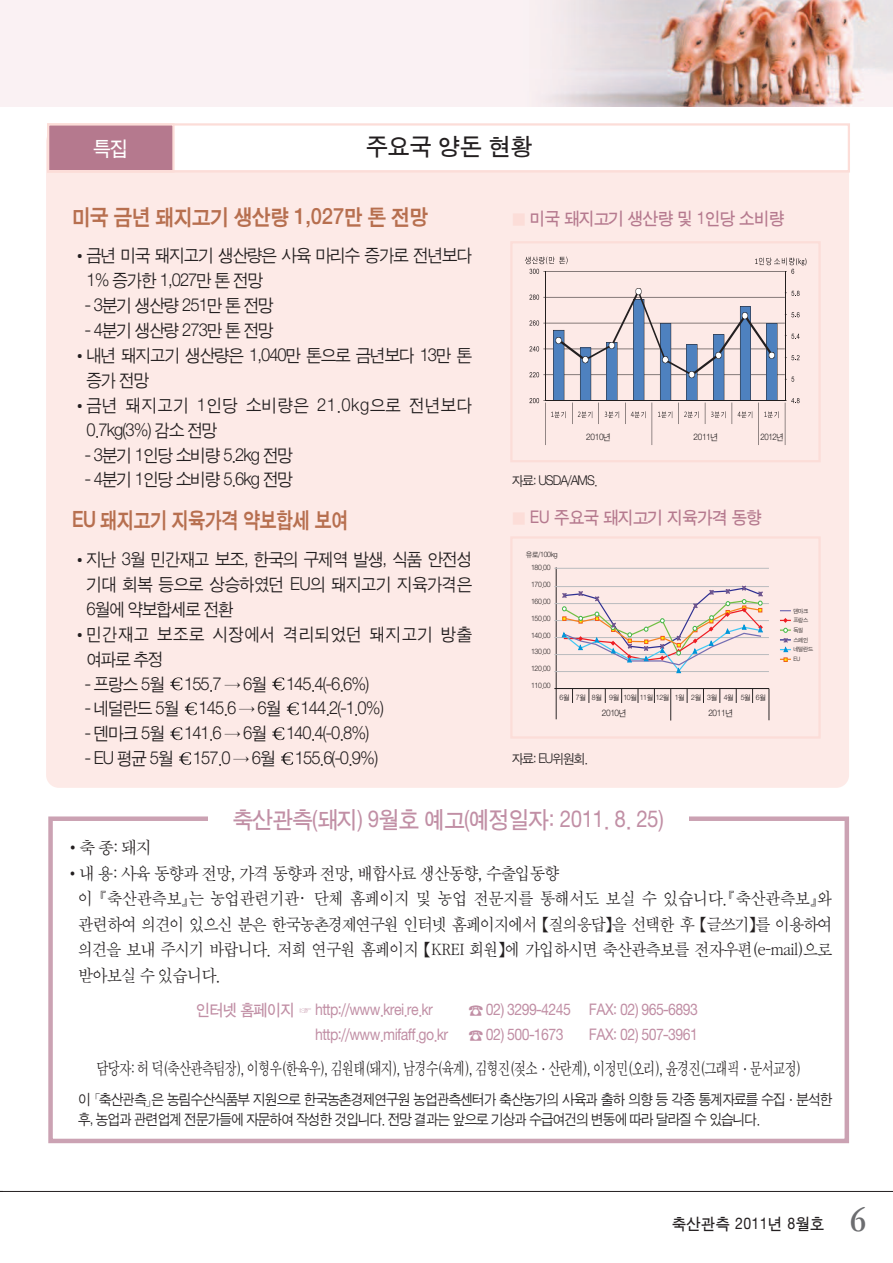
<style>
.page{position:relative;width:893px;height:1263px;background:#fff}
.page>*{position:absolute;margin:0;border:0;box-sizing:border-box;transform-origin:0 0}
.t1{font:24.3px "Sand Tg";color:#231f20}
.t2{font:24px "Sand Tg";letter-spacing:-.025em;color:#c18fa5;scale:.95 1}
.t3{font:22.5px "Sand Kg";letter-spacing:-.01em;color:#b76f4f;scale:.91 1}
.t4{font:22.5px "Sand Kg";letter-spacing:-.01em;color:#b76f4f;scale:.83 1}
.t5{font:20.85px "Sand Tg";color:#fff;scale:.95 1}
.t6{font:18px/24.9px "Sand Jg";letter-spacing:-.055em;color:#231f20;scale:.95 1}
.t7{font:300 18px/25.5px "SD Myungjo QXP";letter-spacing:.025em;color:#231f20;scale:.92 1}
.t8{font:300 18px "SD Myungjo QXP";letter-spacing:.025em;color:#231f20;scale:.74 1}
.t9{font:18px/24.9px "Sand Jg";letter-spacing:.025em;color:#231f20;scale:.95 1}
.t10{font:18px "Sand Tg";letter-spacing:-.025em;color:#b5798e;scale:.95 1}
.t11{font:300 18px "SD Myungjo QXP";letter-spacing:.025em;color:#231f20;scale:.95 1}
.t12{font:16.5px/25.5px "Sand Tg";letter-spacing:-.04em;color:#c18fa5;scale:.95 1}
.t13{font:16.5px "Sand Tg";letter-spacing:.025em;color:#231f20;scale:.95 1}
.t14{font:15px/19.5px "Sand Jg";letter-spacing:-.055em;color:#231f20;scale:.93 1}
.t15{font:13.5px "Sand Jg";letter-spacing:-.07em;color:#231f20;scale:.95 1}
.t16{font:9px "Sand Jg";letter-spacing:-.045em;color:#231f20;scale:.95 1}
.t17{font:9px "Sand Jg";letter-spacing:-.045em;color:#231f20;scale:.9 1}
.t18{font:7.5px "Sand Jg";letter-spacing:-.045em;color:#231f20;scale:.95 1}
.t19{font:6px/9.6px "Sand Jg";letter-spacing:-.045em;color:#231f20;scale:.95 1}
.s1{font-size:16.5px;color:#fcddd8}
.s2{font-family:"Sand Jg";font-weight:400}
.s3{font-family:"SD Myungjo QXP";font-weight:700;font-size:33px;color:#6c6d70}
</style>
<div class="page">
<div style="left:46px;top:129px;width:803px;height:659px;background:#fdeae7;border-radius:13px"></div>
<img style="left:0;top:0;width:893px;height:106px">
<hr style="left:0;top:1191px;width:893px;height:1px;background:#231f20">
<div style="left:48px;top:816px;width:801px;height:327px;border:4px solid #cba2b3"></div>
<div style="left:208px;top:806px;width:480px;height:27px;background:#fff"></div>
<hr style="left:545px;top:271px;width:240px;height:1px;background:#231f20">
<hr style="left:545px;top:297px;width:240px;height:1px;background:#231f20">
<hr style="left:545px;top:323px;width:240px;height:1px;background:#231f20">
<hr style="left:545px;top:349px;width:240px;height:1px;background:#231f20">
<hr style="left:545px;top:374px;width:240px;height:1px;background:#231f20">
<hr style="left:785px;top:271px;width:1px;height:129px;background:#231f20">
<hr style="left:545px;top:271px;width:1px;height:129px;background:#231f20">
<hr style="left:545px;top:400px;width:240px;height:1px;background:#231f20">
<hr style="left:785px;top:400px;width:1px;height:45px;background:#231f20">
<hr style="left:758px;top:400px;width:1px;height:45px;background:#231f20">
<hr style="left:652px;top:400px;width:1px;height:45px;background:#231f20">
<hr style="left:545px;top:400px;width:1px;height:45px;background:#231f20">
<svg style="left:785px;top:398px;width:15px;height:5px"></svg>
<svg style="left:786px;top:377px;width:8px;height:5px"></svg>
<svg style="left:786px;top:355px;width:13px;height:5px"></svg>
<svg style="left:786px;top:334px;width:14px;height:5px"></svg>
<svg style="left:786px;top:312px;width:14px;height:6px"></svg>
<svg style="left:786px;top:291px;width:14px;height:5px"></svg>
<svg style="left:529px;top:288px;width:250px;height:136px"></svg>
<svg style="left:755px;top:258px;width:51px;height:16px"></svg>
<svg style="left:525px;top:257px;width:43px;height:17px"></svg>
<div style="left:510px;top:241px;width:311px;height:221px;border:2px solid #fcddd8"></div>
<hr style="left:556px;top:567px;width:1px;height:152px;background:#231f20">
<hr style="left:554px;top:688px;width:215px;height:1px;background:#231f20">
<hr style="left:554px;top:671px;width:215px;height:1px;background:#bcbdc0">
<hr style="left:554px;top:654px;width:215px;height:1px;background:#bcbdc0">
<hr style="left:554px;top:637px;width:215px;height:1px;background:#bcbdc0">
<hr style="left:554px;top:620px;width:215px;height:1px;background:#bcbdc0">
<hr style="left:554px;top:603px;width:215px;height:1px;background:#bcbdc0">
<hr style="left:554px;top:586px;width:215px;height:1px;background:#bcbdc0">
<hr style="left:554px;top:568px;width:215px;height:1px;background:#bcbdc0">
<svg style="left:572px;top:689px;width:1px;height:14px"></svg>
<svg style="left:589px;top:689px;width:1px;height:14px"></svg>
<svg style="left:605px;top:689px;width:1px;height:14px"></svg>
<svg style="left:621px;top:689px;width:1px;height:14px"></svg>
<svg style="left:638px;top:689px;width:1px;height:14px"></svg>
<svg style="left:654px;top:689px;width:1px;height:14px"></svg>
<hr style="left:670px;top:688px;width:1px;height:32px;background:#231f20">
<svg style="left:687px;top:689px;width:1px;height:14px"></svg>
<svg style="left:703px;top:689px;width:1px;height:14px"></svg>
<svg style="left:719px;top:689px;width:1px;height:14px"></svg>
<svg style="left:736px;top:689px;width:1px;height:14px"></svg>
<svg style="left:752px;top:689px;width:1px;height:14px"></svg>
<hr style="left:769px;top:688px;width:1px;height:32px;background:#231f20">
<svg style="left:561px;top:585px;width:202px;height:88px"></svg>
<svg style="left:780px;top:618px;width:11px;height:44px"></svg>
<div style="left:510px;top:536px;width:311px;height:203px;border:2px solid #fcddd8"></div>
<svg style="left:170px;top:677px;width:12px;height:13px"></svg>
<svg style="left:272px;top:677px;width:12px;height:13px"></svg>
<svg style="left:287px;top:702px;width:12px;height:13px"></svg>
<svg style="left:272px;top:727px;width:12px;height:13px"></svg>
<svg style="left:281px;top:752px;width:12px;height:13px"></svg>
<svg style="left:179px;top:752px;width:12px;height:13px"></svg>
<svg style="left:170px;top:727px;width:12px;height:13px"></svg>
<svg style="left:185px;top:702px;width:12px;height:13px"></svg>
<div style="left:49px;top:126px;width:799px;height:44px;background:#fff"></div>
<div style="left:47px;top:123px;width:803px;height:50px;border:2px solid #fcddd8"></div>
<div style="left:49px;top:126px;width:123px;height:44px;background:#b5798e"></div>
<div style="left:47px;top:123px;width:128px;height:50px;border:2px solid #fcddd8"></div>
<p class="t5" style="left:93px;top:138px;width:38px">특집</p>
<h1 class="t1" style="left:366px;top:135px;width:168px">주요국 양돈 현황</h1>
<p class="t3" style="left:72px;top:205px;width:393px">미국 금년 돼지고기 생산량 1,027만 톤 전망</p>
<p class="t6" style="left:86px;top:244px;width:407px;text-indent:-14px">•금년 미국 돼지고기 생산량은 사육 마리수 증가로 전년보다<br>1% 증가한 1,027만 톤 전망</p>
<p class="t6" style="left:85px;top:294px;width:200px">- 3분기 생산량 251만 톤 전망</p>
<p class="t6" style="left:85px;top:319px;width:200px">- 4분기 생산량 273만 톤 전망</p>
<p class="t6" style="left:86px;top:343px;width:407px;text-indent:-14px">•내년 돼지고기 생산량은 1,040만 톤으로 금년보다 13만 톤 증가 전망</p>
<p class="t9" style="left:86px;top:393px;width:407px;text-indent:-14px">•금년 돼지고기 1인당 소비량은 21.0kg으로 전년보다<br>0.7kg(3%) 감소 전망</p>
<p class="t6" style="left:85px;top:443px;width:221px">- 3분기 1인당 소비량 5.2kg 전망</p>
<p class="t6" style="left:85px;top:468px;width:221px">- 4분기 1인당 소비량 5.6kg 전망</p>
<p class="t4" style="left:72px;top:509px;width:334px">EU 돼지고기 지육가격 약보합세 보여</p>
<p class="t6" style="left:86px;top:547px;width:407px;text-align:justify;text-indent:-14px">•지난 3월 민간재고 보조, 한국의 구제역 발생, 식품 안전성 기대 회복 등으로 상승하였던 EU의 돼지고기 지육가격은 6월에 약보합세로 전환</p>
<p class="t9" style="left:86px;top:622px;width:407px;text-indent:-14px">•민간재고 보조로 시장에서 격리되었던 돼지고기 방출 여파로 추정</p>
<p class="t6" style="left:85px;top:672px;width:301px">- 프랑스 5월 155.7 → 6월 145.4(-6.6%)</p>
<p class="t6" style="left:85px;top:697px;width:316px">- 네덜란드 5월 145.6 → 6월 144.2(-1.0%)</p>
<p class="t6" style="left:85px;top:722px;width:301px">- 덴마크 5월 141.6 → 6월 140.4(-0.8%)</p>
<p class="t6" style="left:85px;top:747px;width:310px">- EU 평균 5월 157.0 → 6월 155.6(-0.9%)</p>
<p class="t10" style="left:512px;top:210px;width:289px"><span class="s1">■</span> 미국 돼지고기 생산량 및 1인당 소비량</p>
<p class="t16" style="left:586px;top:432px;width:27px">2010년</p>
<p class="t16" style="left:693px;top:432px;width:27px">2011년</p>
<p class="t17" style="left:761px;top:432px;width:27px">2012년</p>
<p class="t15" style="left:512px;top:474px;width:92px">자료: USDA/AMS.</p>
<p class="t10" style="left:512px;top:508px;width:265px"><span class="s1">■</span> EU 주요국 돼지고기 지육가격 동향</p>
<p class="t18" style="left:526px;top:551px;width:35px">유로/100kg</p>
<p class="t18" style="left:531px;top:564px;width:22px">180.00</p>
<p class="t18" style="left:531px;top:580px;width:22px">170.00</p>
<p class="t18" style="left:531px;top:597px;width:22px">160.00</p>
<p class="t18" style="left:531px;top:614px;width:22px">150.00</p>
<p class="t18" style="left:531px;top:631px;width:22px">140.00</p>
<p class="t18" style="left:531px;top:648px;width:22px">130.00</p>
<p class="t18" style="left:531px;top:665px;width:22px">120.00</p>
<p class="t18" style="left:531px;top:682px;width:22px">110.00</p>
<p class="t18" style="left:559px;top:694px;width:219px">6월 7월 8월 9월 10월 11월 12월 1월 2월 3월 4월 5월 6월</p>
<p class="t16" style="left:602px;top:709px;width:27px">2010년</p>
<p class="t16" style="left:708px;top:709px;width:27px">2011년</p>
<p class="t19" style="left:793px;top:606px;width:22px">덴마크 프랑스 독일 스페인 네덜란드<br>EU</p>
<p class="t15" style="left:512px;top:752px;width:82px">자료: EU위원회.</p>
<h2 class="t2" style="left:233px;top:808px;width:455px">축산관측(돼지) 9월호 예고(예정일자: 2011. 8. 25)</h2>
<p class="t11" style="left:65px;top:839px;width:91px">•축 종: 돼지</p>
<p class="t7" style="left:79px;top:861px;width:820px;text-indent:-14px">•내 용: 사육 동향과 전망, 가격 동향과 전망, 배합사료 생산동향, 수출입동향<br>이 『축산관측보』는 농업관련기관· 단체 홈페이지 및 농업 전문지를 통해서도 보실 수 있습니다.『축산관측보』와 관련하여 의견이 있으신 분은 한국농촌경제연구원 인터넷 홈페이지에서 【질의응답】을 선택한 후 【글쓰기】를 이용하여 의견을 보내 주시기 바랍니다. 저희 연구원 홈페이지 【KREI 회원】에 가입하시면 축산관측보를 전자우편(e-mail)으로 받아보실 수 있습니다.</p>
<p class="t12" style="left:196px;top:997px;width:251px">인터넷 홈페이지 ☞ http://www.krei.re.kr</p>
<p class="t12" style="left:315px;top:997px;width:404px;text-indent:154px">☎ 02) 3299-4245 FAX: 02) 965-6893 http://www.mifaff.go.kr ☎ 02) 500-1673</p>
<p class="t12" style="left:589px;top:1023px;width:116px">FAX: 02) 507-3961</p>
<p class="t8" style="left:97px;top:1060px;width:954px">담당자: 허 덕(축산관측팀장), 이형우(한육우), 김원태(돼지), 남경수(육계), 김형진(젖소<span class="s2">·</span>산란계), 이정민(오리), 윤경진(그래픽<span class="s2">·</span>문서교정)</p>
<p class="t14" style="left:78px;top:1090px;width:813px">이「축산관측」은 농림수산식품부 지원으로 한국농촌경제연구원 농업관측센터가 축산농가의 사육과 출하 의향 등 각종 통계자료를 수집·분석한 후, 농업과 관련업계 전문가들에 자문하여 작성한 것입니다. 전망 결과는 앞으로 기상과 수급여건의 변동에 따라 달라질 수 있습니다.</p>
<p class="t13" style="left:672px;top:1216px;width:205px">축산관측 2011년 8월호 <span class="s3">6</span></p>
</div>
